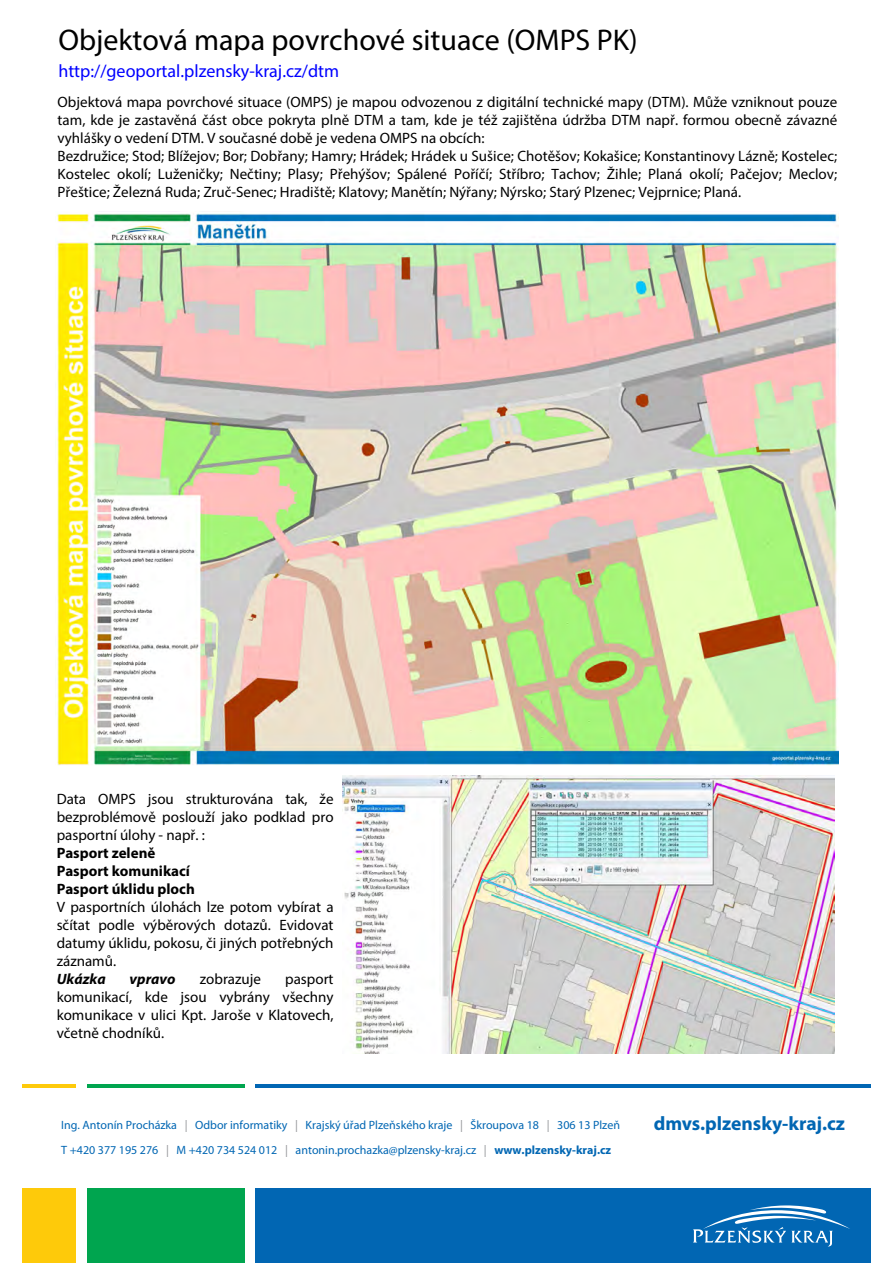
<style>
.page{position:relative;width:893px;height:1263px;background:#fff}
.page>*{position:absolute;margin:0;border:0;box-sizing:border-box;transform-origin:0 0}
.t1{font:30px "Myriad Pro";color:#000}
.t2{font:700 19.5px "Myriad Pro";color:#0166b3}
.t3{font:18px "Myriad Pro";color:#00f}
.t4{font:15px/18px "Myriad Pro";color:#000;text-align:justify}
.t5{font:700 15px/18px "Myriad Pro";color:#000}
.t6{font:italic 700 15px "Myriad Pro";color:#000}
.t7{font:12px/25.8px "Myriad Pro";color:#0166b3}
.s1{color:#939598}
.s2{font-weight:700}
</style>
<div class="page">
<div style="left:22px;top:1188px;width:54px;height:75px;background:#feca0a"></div>
<div style="left:87px;top:1188px;width:157px;height:75px;background:#00a54f"></div>
<div style="left:255px;top:1188px;width:616px;height:75px;background:#0166b3"></div>
<hr style="left:22px;top:1084px;width:54px;height:4px;background:#feca0a">
<hr style="left:87px;top:1084px;width:157px;height:4px;background:#00a54f">
<hr style="left:255px;top:1084px;width:616px;height:4px;background:#0166b3">
<svg style="left:693px;top:1205px;width:157px;height:41px"></svg>
<img style="left:56px;top:213px;width:782px;height:552px">
<img style="left:343px;top:776px;width:492px;height:277px">
<h1 class="t1" style="left:58px;top:22px;width:581px">Objektová mapa povrchové situace (OMPS PK)</h1>
<p class="t3" style="left:58px;top:60px;width:282px">http://geoportal.plzensky-kraj.cz/dtm</p>
<p class="t4" style="left:58px;top:93px;width:781px;text-align:left">Objektová mapa povrchové situace (OMPS) je mapou odvozenou z digitální technické mapy (DTM). Může vzniknout pouze tam, kde je zastavěná část obce pokryta plně DTM a tam, kde je též zajištěna údržba DTM např. formou obecně závazné vyhlášky o vedení DTM. V současné době je vedena OMPS na obcích:<br>Bezdružice; Stod; Blížejov; Bor; Dobřany; Hamry; Hrádek; Hrádek u Sušice; Chotěšov; Kokašice; Konstantinovy Lázně; Kostelec; Kostelec okolí; Luženičky; Nečtiny; Plasy; Přehýšov; Spálené Poříčí; Stříbro; Tachov; Žihle; Planá okolí; Pačejov; Meclov; Přeštice; Železná Ruda; Zruč-Senec; Hradiště; Klatovy; Manětín; Nýřany; Nýrsko; Starý Plzenec; Vejprnice; Planá.</p>
<p class="t4" style="left:57px;top:790px;width:278px">Data OMPS jsou strukturována tak, že bezproblémově poslouží jako podklad pro pasportní úlohy - např. :</p>
<p class="t5" style="left:57px;top:844px;width:140px">Pasport zeleně<br>Pasport komunikací<br>Pasport úklidu ploch</p>
<p class="t4" style="left:57px;top:898px;width:278px">V pasportních úlohách lze potom vybírat a sčítat podle výběrových dotazů. Evidovat datumy úklidu, pokosu, či jiných potřebných záznamů.</p>
<p class="t6" style="left:57px;top:969px;width:51px">Ukázka</p>
<p class="t6" style="left:130px;top:969px;width:48px">vpravo</p>
<p class="t4" style="left:200px;top:970px;width:63px">zobrazuje</p>
<p class="t4" style="left:57px;top:970px;width:278px;text-indent:229px">pasport komunikací, kde jsou vybrány všechny komunikace v ulici Kpt. Jaroše v Klatovech, včetně chodníků.</p>
<p class="t7" style="left:61px;top:1111px;width:560px">Ing. Antonín Procházka <span class="s1">|</span> Odbor informatiky <span class="s1">|</span> Krajský úřad Plzeňského kraje <span class="s1">|</span> Škroupova 18 <span class="s1">|</span> 306 13 Plzeň<br>T +420 377 195 276 <span class="s1">|</span> M +420 734 524 012 <span class="s1">|</span> antonin.prochazka@plzensky-kraj.cz <span class="s1">|</span> <span class="s2">www.plzensky-kraj.cz</span></p>
<h2 class="t2" style="left:654px;top:1111px;width:193px">dmvs.plzensky-kraj.cz</h2>
</div>
